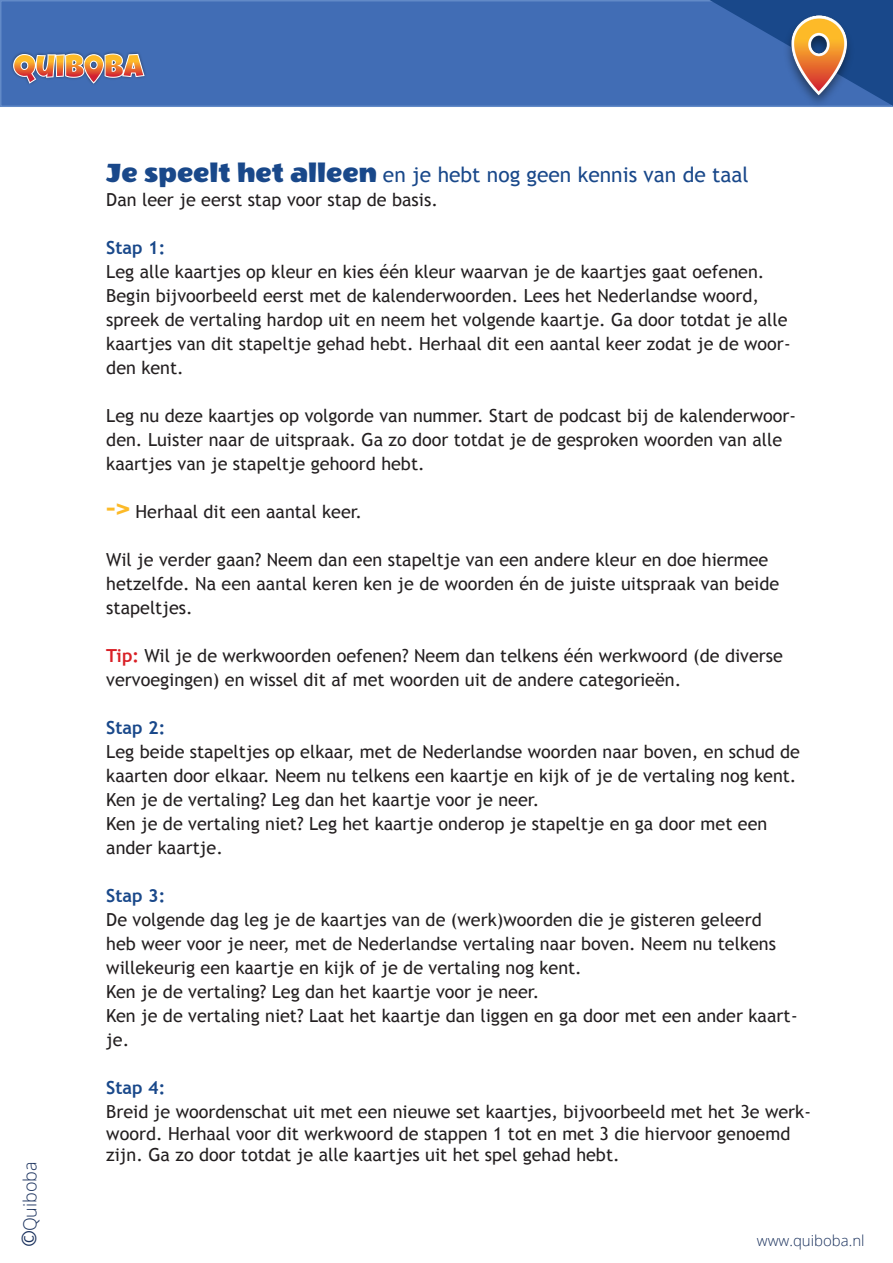
<style>
.page{position:relative;width:893px;height:1263px;background:#fff}
.page>*{position:absolute;margin:0;border:0;box-sizing:border-box;transform-origin:0 0}
.t1{font:21px "Trebuchet MS";color:#19488a}
.t2{font:18px/24px "Trebuchet MS";color:#231f20}
.t3{font:700 18px "Trebuchet MS";color:#19488a}
.t4{font:300 18px "Open Sans";color:#1a315d}
.t5{font:300 15px "Open Sans";color:#1a315d}
.s1{font-family:"Trebuchet MS";font-weight:400;font-size:22.5px}
.s2{font-family:"Wendy One";font-size:30px}
.s3{font-family:"Wendy One";font-size:30px;color:#fcba28}
.s4{font-weight:700;color:#d92026}
</style>
<div class="page">
<div style="left:0;top:0;width:893px;height:107px;background:#416db5;border:2px solid #628ac7"></div>
<svg style="left:700px;top:0;width:193px;height:107px"></svg>
<img style="left:777px;top:9px;width:84px;height:98px">
<div style="left:10px;top:50px;width:137px;height:36px;background:#231f20;opacity:.75"></div>
<svg style="left:13px;top:53px;width:132px;height:31px"></svg>
<p class="t4" style="left:18px;top:1247px;width:87px;rotate:-90deg"><span class="s1">©</span>Quiboba</p>
<p class="t1" style="left:106px;top:162px;width:644px"><span class="s2">Je speelt het alleen</span> en je hebt nog geen kennis van de taal</p>
<p class="t2" style="left:106px;top:188px;width:333px">Dan leer je eerst stap voor stap de basis.</p>
<p class="t3" style="left:106px;top:236px;width:60px">Stap 1:</p>
<p class="t2" style="left:106px;top:260px;width:686px">Leg alle kaartjes op kleur en kies één kleur waarvan je de kaartjes gaat oefenen.<br>Begin bijvoorbeeld eerst met de kalenderwoorden. Lees het Nederlandse woord, spreek de vertaling hardop uit en neem het volgende kaartje. Ga door totdat je alle kaartjes van dit stapeltje gehad hebt. Herhaal dit een aantal keer zodat je de woor&shy;den kent.</p>
<p class="t2" style="left:106px;top:404px;width:691px">Leg nu deze kaartjes op volgorde van nummer. Start de podcast bij de kalenderwoor&shy;den. Luister naar de uitspraak. Ga zo door totdat je de gesproken woorden van alle kaartjes van je stapeltje gehoord hebt.</p>
<p class="t2" style="left:106px;top:500px;width:257px"><span class="s3">-&gt;</span> Herhaal dit een aantal keer.</p>
<p class="t2" style="left:106px;top:548px;width:674px">Wil je verder gaan? Neem dan een stapeltje van een andere kleur en doe hiermee hetzelfde. Na een aantal keren ken je de woorden én de juiste uitspraak van beide stapeltjes.</p>
<p class="t2" style="left:106px;top:644px;width:678px"><span class="s4">Tip:</span> Wil je de werkwoorden oefenen? Neem dan telkens één werkwoord (de diverse vervoegingen) en wissel dit af met woorden uit de andere categorieën.</p>
<p class="t3" style="left:106px;top:716px;width:60px">Stap 2:</p>
<p class="t2" style="left:106px;top:740px;width:695px">Leg beide stapeltjes op elkaar, met de Nederlandse woorden naar boven, en schud de kaarten door elkaar. Neem nu telkens een kaartje en kijk of je de vertaling nog kent.<br>Ken je de vertaling? Leg dan het kaartje voor je neer.<br>Ken je de vertaling niet? Leg het kaartje onderop je stapeltje en ga door met een ander kaartje.</p>
<p class="t3" style="left:106px;top:884px;width:60px">Stap 3:</p>
<p class="t2" style="left:106px;top:908px;width:693px">De volgende dag leg je de kaartjes van de (werk)woorden die je gisteren geleerd<br>heb weer voor je neer, met de Nederlandse vertaling naar boven. Neem nu telkens willekeurig een kaartje en kijk of je de vertaling nog kent.<br>Ken je de vertaling? Leg dan het kaartje voor je neer.<br>Ken je de vertaling niet? Laat het kaartje dan liggen en ga door met een ander kaart&shy;je.</p>
<p class="t3" style="left:106px;top:1076px;width:60px">Stap 4:</p>
<p class="t2" style="left:106px;top:1101px;width:706px;line-height:21.6px">Breid je woordenschat uit met een nieuwe set kaartjes, bijvoorbeeld met het 3e werk&shy;woord. Herhaal voor dit werkwoord de stappen 1 tot en met 3 die hiervoor genoemd zijn. Ga zo door totdat je alle kaartjes uit het spel gehad hebt.</p>
<p class="t5" style="left:757px;top:1230px;width:109px">www.quiboba.nl</p>
</div>
